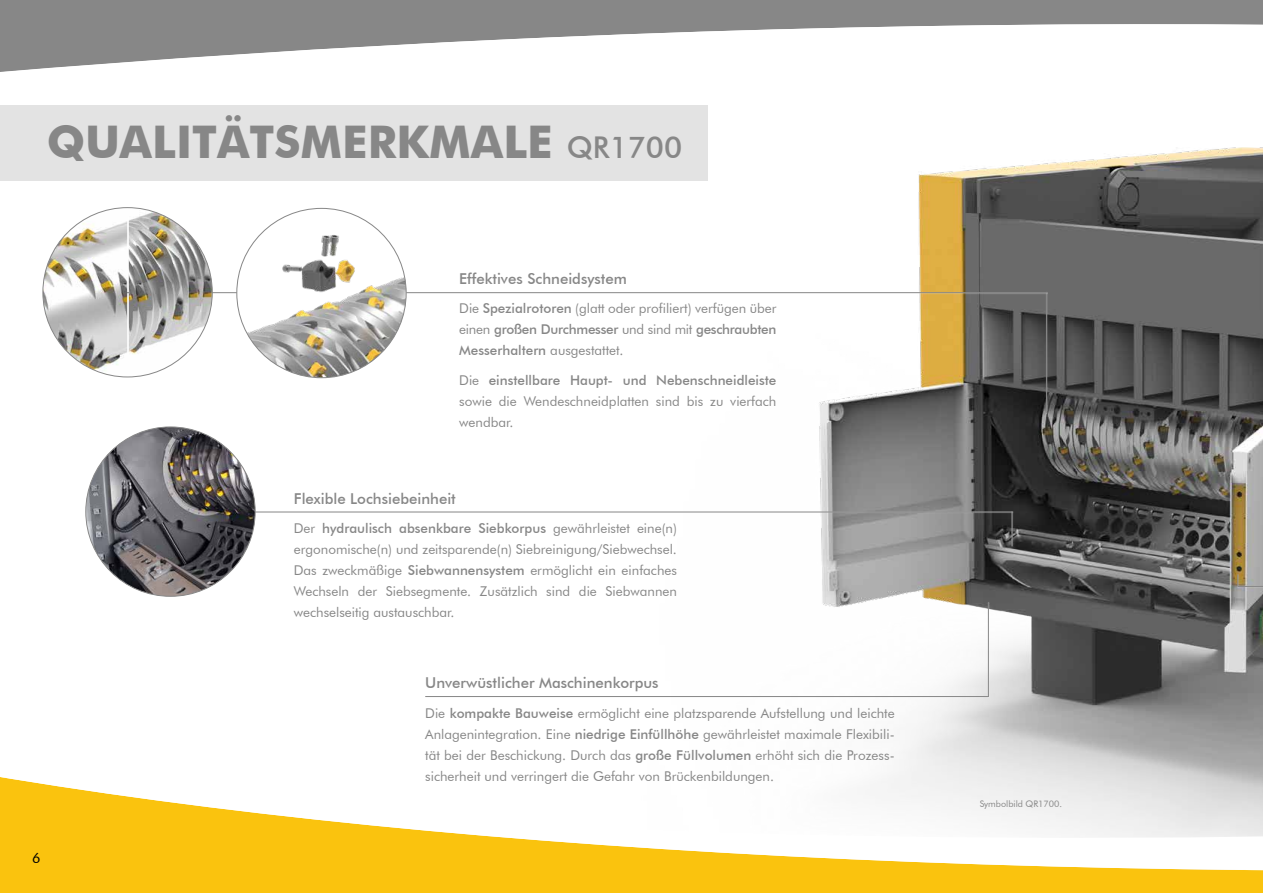
<style>
.page{position:relative;width:1263px;height:893px;background:#fff}
.page>*{position:absolute;margin:0;border:0;box-sizing:border-box;transform-origin:0 0}
.t1{font:700 45px "Futura BT";color:#878787}
.t2{font:500 15px "Futura BT";color:#878787}
.t3{font:14.25px "Futura BT";color:#000}
.t4{font:13.5px/21px "Futura BT";color:#878787;text-align:justify}
.t5{font:9px "Futura BT";color:#878787}
.s1{font-weight:500;font-size:30px}
.s2{font-weight:500}
</style>
<div class="page">
<img style="left:707px;top:137px;width:556px;height:621px">
<svg style="left:0;top:758px;width:1263px;height:135px"></svg>
<svg style="left:0;top:2px;width:1263px;height:135px"></svg>
<hr style="left:1237px;top:585px;width:26px;height:3px;background:#fff;opacity:.4">
<svg style="left:1237px;top:574px;width:26px;height:13px"></svg>
<hr style="left:1045px;top:292px;width:3px;height:122px;background:#fff;opacity:.4">
<hr style="left:1046px;top:292px;width:1px;height:121px;background:#878787">
<hr style="left:1011px;top:511px;width:3px;height:36px;background:#fff;opacity:.4">
<hr style="left:1012px;top:512px;width:1px;height:34px;background:#878787">
<hr style="left:68px;top:292px;width:980px;height:2px;background:#fff;opacity:.4">
<hr style="left:68px;top:292px;width:979px;height:1px;background:#878787">
<hr style="left:179px;top:511px;width:835px;height:3px;background:#fff;opacity:.4">
<hr style="left:180px;top:512px;width:832px;height:1px;background:#878787">
<img style="left:43px;top:208px;width:84px;height:169px">
<img style="left:129px;top:208px;width:83px;height:169px">
<hr style="left:425px;top:695px;width:565px;height:3px;background:#fff">
<hr style="left:425px;top:696px;width:564px;height:1px;background:#878787">
<img style="left:237px;top:208px;width:169px;height:170px;border-radius:85px">
<img style="left:86px;top:427px;width:169px;height:169px;border-radius:85px">
<hr style="left:987px;top:601px;width:3px;height:97px;background:#fff;opacity:.4">
<hr style="left:988px;top:602px;width:1px;height:95px;background:#878787">
<div style="left:0;top:105px;width:707px;height:76px;background:#e3e3e3"></div>
<h1 class="t1" style="left:47px;top:114px;width:637px">QUALITÄTSMERKMALE <span class="s1">QR1700</span></h1>
<p class="t3" style="left:32px;top:849px;width:10px">6</p>
<p class="t2" style="left:459px;top:269px;width:169px">Effektives Schneidsystem</p>
<p class="t4" style="left:459px;top:298px;width:319px">Die <span class="s2">Spezialrotoren</span> (glatt oder profiliert) verfügen über einen <span class="s2">großen Durchmesser</span> und sind mit <span class="s2">geschraubten Messerhaltern</span> ausgestattet.</p>
<p class="t4" style="left:459px;top:370px;width:319px">Die <span class="s2">einstellbare Haupt- und Nebenschneidleiste </span>sowie die Wendeschneidplatten sind bis zu vierfach wendbar.</p>
<p class="t2" style="left:294px;top:489px;width:164px">Flexible Lochsiebeinheit</p>
<p class="t4" style="left:294px;top:518px;width:385px">Der <span class="s2">hydraulisch absenkbare Siebkorpus</span> gewährleistet eine(n) ergonomische(n) und zeitsparende(n) Siebreinigung/Siebwechsel.<br>Das zweckmäßige <span class="s2">Siebwannensystem</span> ermöglicht ein einfaches Wechseln der Siebsegmente. Zusätzlich sind die Siebwannen wechselseitig austauschbar.</p>
<p class="t2" style="left:425px;top:674px;width:235px">Unverwüstlicher Maschinenkorpus</p>
<p class="t4" style="left:425px;top:703px;width:471px">Die <span class="s2">kompakte Bauweise</span> ermöglicht eine platzsparende Aufstellung und leichte Anlagenintegration. Eine <span class="s2">niedrige Einfüllhöhe</span> gewährleistet maximale Flexibili&shy;tät bei der Beschickung. Durch das <span class="s2">große Füllvolumen</span> erhöht sich die Prozess&shy;sicherheit und verringert die Gefahr von Brückenbildungen.</p>
<p class="t5" style="left:980px;top:799px;width:84px">Symbolbild QR1700.</p>
</div>
